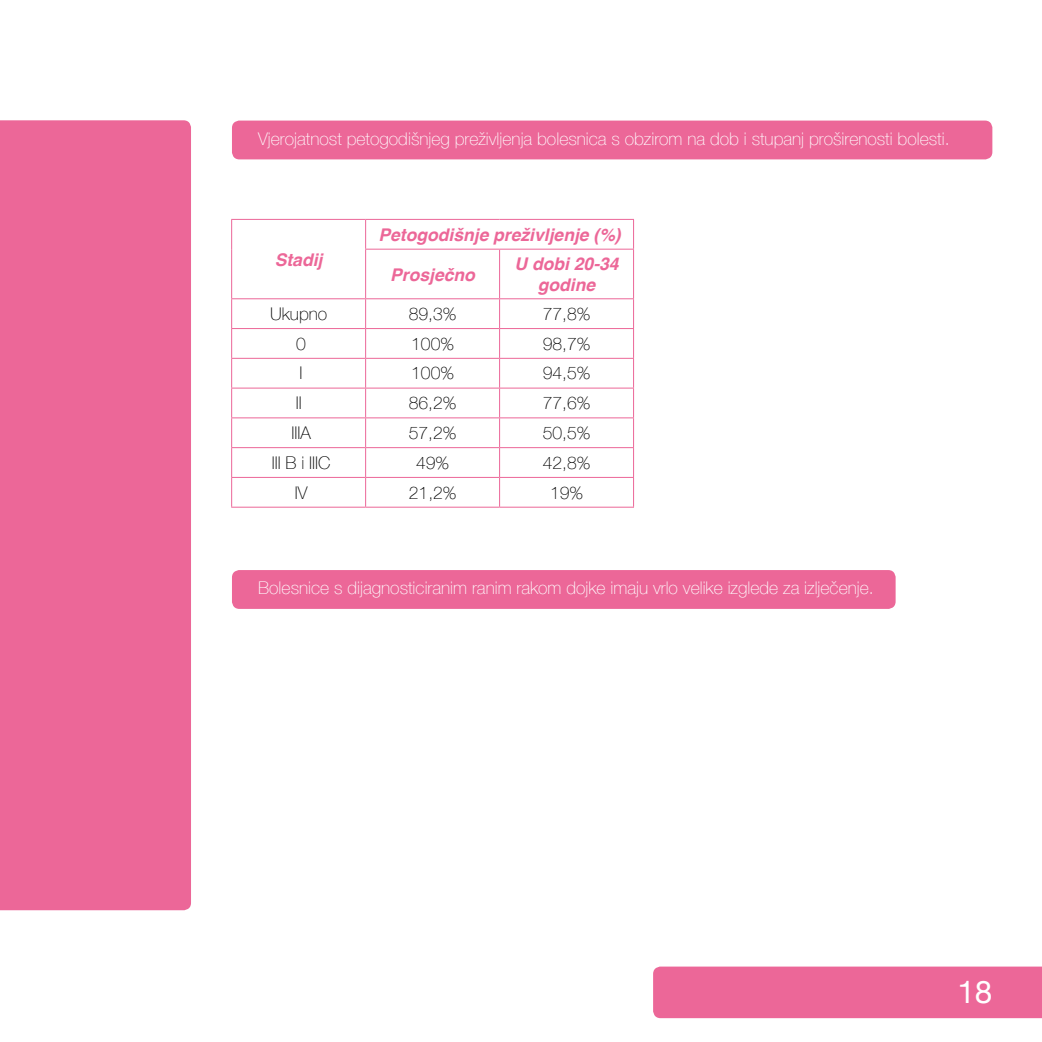
<style>
.page{position:relative;width:1042px;height:1042px;background:#fff}
.page>*{position:absolute;margin:0;border:0;box-sizing:border-box;transform-origin:0 0}
.t1{font:31.5px "Helvetica Neue";color:#fff}
.t2{font:100 17.5px "Helvetica Neue LT Com";color:#fff}
.t3{font:100 17.5px "Helvetica Neue LT Com";color:#000}
.t4{font:italic 700 17.5px/21px "Helvetica";color:#ec6798;text-align:center}
</style>
<div class="page">
<div style="left:0;top:120px;width:191px;height:790px;background:#ec6798"></div>
<div style="left:653px;top:966px;width:389px;height:52px;background:#ec6798"></div>
<div style="left:232px;top:121px;width:760px;height:38px;background:#ec6798;border-radius:7px"></div>
<svg style="left:231px;top:220px;width:1px;height:29px"></svg>
<hr style="left:231px;top:249px;width:1px;height:49px;background:#ec6798">
<hr style="left:231px;top:219px;width:135px;height:1px;background:#ec6798">
<svg style="left:365px;top:220px;width:1px;height:29px"></svg>
<hr style="left:366px;top:219px;width:133px;height:1px;background:#ec6798">
<hr style="left:499px;top:219px;width:135px;height:1px;background:#ec6798">
<svg style="left:633px;top:220px;width:1px;height:29px"></svg>
<hr style="left:365px;top:250px;width:1px;height:48px;background:#ec6798">
<hr style="left:365px;top:249px;width:134px;height:1px;background:#ec6798">
<hr style="left:499px;top:250px;width:1px;height:48px;background:#ec6798">
<hr style="left:499px;top:249px;width:135px;height:1px;background:#ec6798">
<hr style="left:633px;top:250px;width:1px;height:48px;background:#ec6798">
<hr style="left:231px;top:298px;width:135px;height:1px;background:#ec6798">
<hr style="left:366px;top:298px;width:133px;height:1px;background:#ec6798">
<hr style="left:499px;top:298px;width:135px;height:1px;background:#ec6798">
<svg style="left:231px;top:299px;width:1px;height:208px"></svg>
<hr style="left:231px;top:328px;width:135px;height:1px;background:#ec6798">
<hr style="left:231px;top:358px;width:135px;height:1px;background:#ec6798">
<hr style="left:231px;top:388px;width:135px;height:1px;background:#ec6798">
<hr style="left:231px;top:417px;width:135px;height:1px;background:#ec6798">
<hr style="left:231px;top:447px;width:135px;height:1px;background:#ec6798">
<hr style="left:231px;top:477px;width:135px;height:1px;background:#ec6798">
<hr style="left:231px;top:507px;width:135px;height:1px;background:#ec6798">
<svg style="left:365px;top:299px;width:1px;height:208px"></svg>
<hr style="left:366px;top:328px;width:133px;height:1px;background:#ec6798">
<hr style="left:499px;top:328px;width:135px;height:1px;background:#ec6798">
<svg style="left:499px;top:299px;width:1px;height:208px"></svg>
<svg style="left:633px;top:299px;width:1px;height:208px"></svg>
<hr style="left:366px;top:358px;width:133px;height:1px;background:#ec6798">
<hr style="left:499px;top:358px;width:135px;height:1px;background:#ec6798">
<hr style="left:366px;top:388px;width:133px;height:1px;background:#ec6798">
<hr style="left:499px;top:388px;width:135px;height:1px;background:#ec6798">
<hr style="left:366px;top:417px;width:133px;height:1px;background:#ec6798">
<hr style="left:499px;top:417px;width:135px;height:1px;background:#ec6798">
<hr style="left:366px;top:447px;width:133px;height:1px;background:#ec6798">
<hr style="left:499px;top:447px;width:135px;height:1px;background:#ec6798">
<hr style="left:366px;top:477px;width:133px;height:1px;background:#ec6798">
<hr style="left:499px;top:477px;width:135px;height:1px;background:#ec6798">
<hr style="left:366px;top:507px;width:133px;height:1px;background:#ec6798">
<hr style="left:499px;top:507px;width:135px;height:1px;background:#ec6798">
<div style="left:232px;top:570px;width:663px;height:39px;background:#ec6798;border-radius:7px"></div>
<p class="t2" style="left:258px;top:128px;width:693px">Vjerojatnost petogodišnjeg preživljenja bolesnica s obzirom na dob i stupanj proširenosti bolesti.</p>
<p class="t4" style="left:275px;top:249px;width:49px">Stadij</p>
<p class="t4" style="left:378px;top:224px;width:244px">Petogodišnje preživljenje (%)</p>
<p class="t4" style="left:390px;top:264px;width:86px">Prosječno</p>
<p class="t4" style="left:514px;top:253px;width:106px">U dobi 20-34 godine</p>
<p class="t3" style="left:270px;top:303px;width:59px">Ukupno</p>
<p class="t3" style="left:409px;top:303px;width:49px">89,3%</p>
<p class="t3" style="left:543px;top:303px;width:49px">77,8%</p>
<p class="t3" style="left:296px;top:333px;width:11px">0</p>
<p class="t3" style="left:411px;top:333px;width:44px">100%</p>
<p class="t3" style="left:543px;top:333px;width:49px">98,7%</p>
<p class="t3" style="left:300px;top:363px;width:4px">I</p>
<p class="t3" style="left:411px;top:363px;width:44px">100%</p>
<p class="t3" style="left:543px;top:363px;width:49px">94,5%</p>
<p class="t3" style="left:296px;top:393px;width:7px">II</p>
<p class="t3" style="left:409px;top:393px;width:49px">86,2%</p>
<p class="t3" style="left:543px;top:393px;width:49px">77,6%</p>
<p class="t3" style="left:291px;top:422px;width:21px">IIIA</p>
<p class="t3" style="left:409px;top:422px;width:49px">57,2%</p>
<p class="t3" style="left:543px;top:422px;width:49px">50,5%</p>
<p class="t3" style="left:272px;top:452px;width:60px">III B i IIIC</p>
<p class="t3" style="left:416px;top:452px;width:35px">49%</p>
<p class="t3" style="left:543px;top:452px;width:49px">42,8%</p>
<p class="t3" style="left:295px;top:482px;width:14px">IV</p>
<p class="t3" style="left:409px;top:482px;width:49px">21,2%</p>
<p class="t3" style="left:550px;top:482px;width:35px">19%</p>
<p class="t2" style="left:258px;top:578px;width:617px">Bolesnice s dijagnosticiranim ranim rakom dojke imaju vrlo velike izglede za izlječenje.</p>
<h1 class="t1" style="left:957px;top:969px;width:37px">18</h1>
</div>
